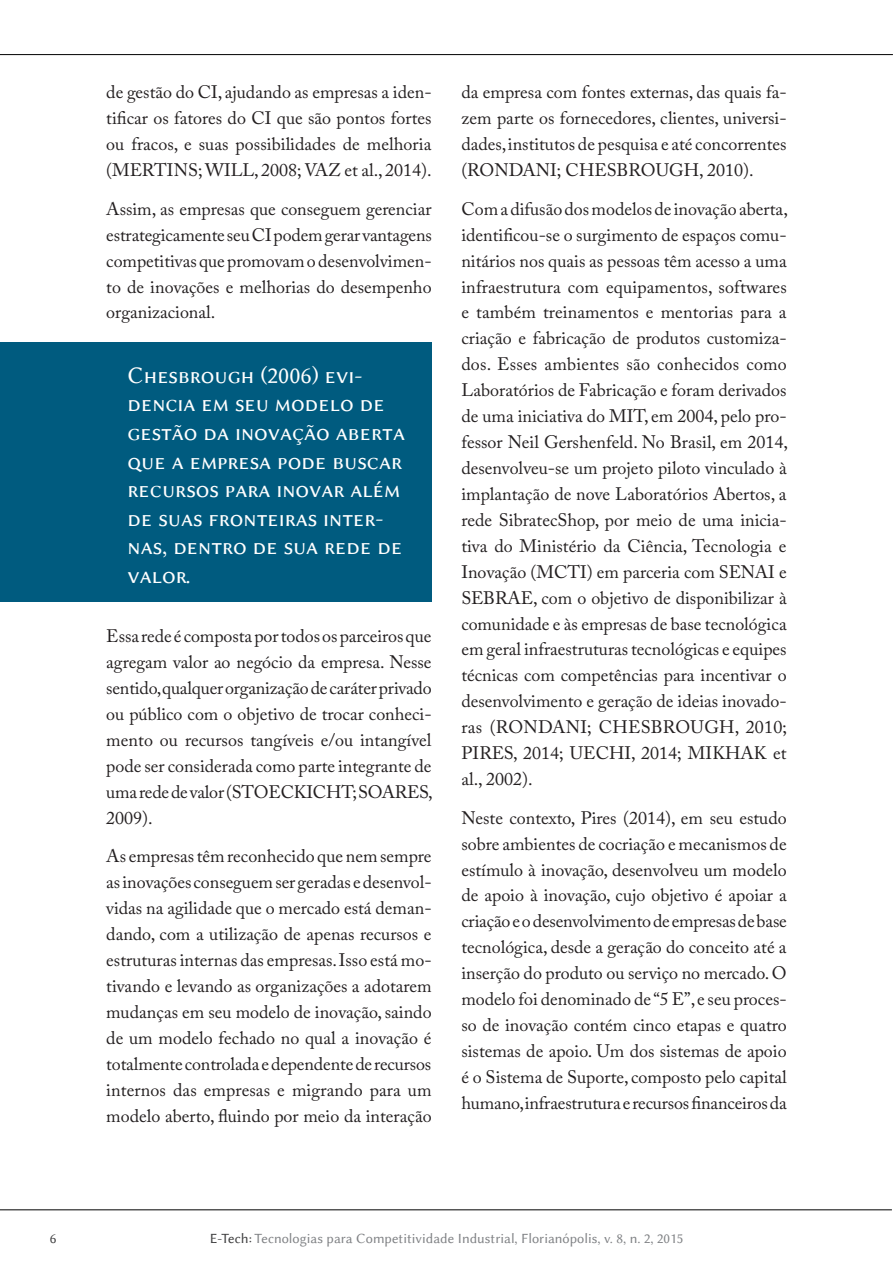
<style>
.page{position:relative;width:893px;height:1263px;background:#fff}
.page>*{position:absolute;margin:0;border:0;box-sizing:border-box;transform-origin:0 0}
.destaque_fundo_escur{font:24px/28.5px "Lin Biolinum Capitals";color:#fff}
.t1{font:18px/26px "Adobe Caslon Pro";color:#231f20;text-align:justify}
.t2{font:14.25px "Lin Biolinum";color:#808285}
.t3{font:14.25px "Lin Biolinum";color:#3e3e3f}
.s1{color:#3e3e3f}
</style>
<div class="page">
<hr style="left:0;top:1209px;width:892px;height:1px;background:#000">
<hr style="left:0;top:54px;width:893px;height:1px;background:#000">
<div style="left:0;top:342px;width:432px;height:260px;background:#005b7f"></div>
<p class="t1" style="left:106px;top:79px;width:327px">de gestão do CI, ajudando as empresas a iden&shy;tificar os fatores do CI que são pontos fortes ou fracos, e suas possibilidades de melhoria (MERTINS; WILL, 2008; VAZ et al., 2014).</p>
<p class="t1" style="left:106px;top:196px;width:327px">Assim, as empresas que conseguem gerenciar estrategicamente seu CI podem gerar vantagens competitivas que promovam o desenvolvimen&shy;to de inovações e melhorias do desempenho organizacional.</p>
<p class="destaque_fundo_escur" style="left:128px;top:361px;width:279px">Chesbrough (2006) evi&shy;dencia em seu modelo de gestão da inovação aberta que a empresa pode buscar recursos para inovar além de suas fronteiras inter&shy;nas, dentro de sua rede de valor.</p>
<p class="t1" style="left:106px;top:623px;width:328px">Essa rede é composta por todos os parceiros que agregam valor ao negócio da empresa. Nesse sentido, qualquer organização de caráter privado ou público com o objetivo de trocar conheci&shy;mento ou recursos tangíveis e/ou intangível pode ser considerada como parte integrante de uma rede de valor (STOECKICHT; SOARES, 2009).</p>
<p class="t1" style="left:106px;top:843px;width:327px">As empresas têm reconhecido que nem sempre as inovações conseguem ser geradas e desenvol&shy;vidas na agilidade que o mercado está deman&shy;dando, com a utilização de apenas recursos e estruturas internas das empresas. Isso está mo&shy;tivando e levando as organizações a adotarem mudanças em seu modelo de inovação, saindo de um modelo fechado no qual a inovação é totalmente controlada e dependente de recursos internos das empresas e migrando para um modelo aberto, fluindo por meio da interação</p>
<p class="t1" style="left:461px;top:79px;width:327px">da empresa com fontes externas, das quais fa&shy;zem parte os fornecedores, clientes, universi&shy;dades, institutos de pesquisa e até concorrentes (RONDANI; CHESBROUGH, 2010).</p>
<p class="t1" style="left:461px;top:196px;width:328px">Com a difusão dos modelos de inovação aberta, identificou-se o surgimento de espaços comu&shy;nitários nos quais as pessoas têm acesso a uma infraestrutura com equipamentos, softwares e também treinamentos e mentorias para a criação e fabricação de produtos customiza&shy;dos. Esses ambientes são conhecidos como Laboratórios de Fabricação e foram derivados de uma iniciativa do MIT, em 2004, pelo pro&shy;fessor Neil Gershenfeld. No Brasil, em 2014, desenvolveu-se um projeto piloto vinculado à implantação de nove Laboratórios Abertos, a rede SibratecShop, por meio de uma inicia&shy;tiva do Ministério da Ciência, Tecnologia e Inovação (MCTI) em parceria com SENAI e SEBRAE, com o objetivo de disponibilizar à comunidade e às empresas de base tecnológica em geral infraestruturas tecnológicas e equipes técnicas com competências para incentivar o desenvolvimento e geração de ideias inovado&shy;ras (RONDANI; CHESBROUGH, 2010; PIRES, 2014; UECHI, 2014; MIKHAK et al., 2002).</p>
<p class="t1" style="left:461px;top:804px;width:327px">Neste contexto, Pires (2014), em seu estudo sobre ambientes de cocriação e mecanismos de estímulo à inovação, desenvolveu um modelo de apoio à inovação, cujo objetivo é apoiar a criação e o desenvolvimento de empresas de base tecnológica, desde a geração do conceito até a inserção do produto ou serviço no mercado. O modelo foi denominado de “5 E”, e seu proces&shy;so de inovação contém cinco etapas e quatro sistemas de apoio. Um dos sistemas de apoio é o Sistema de Suporte, composto pelo capital humano, infraestrutura e recursos financeiros da</p>
<p class="t3" style="left:50px;top:1230px;width:8px">6</p>
<p class="t2" style="left:210px;top:1230px;width:475px"><span class="s1">E-Tech:</span> Tecnologias para Competitividade Industrial, Florianópolis, v. 8, n. 2, 2015</p>
</div>
